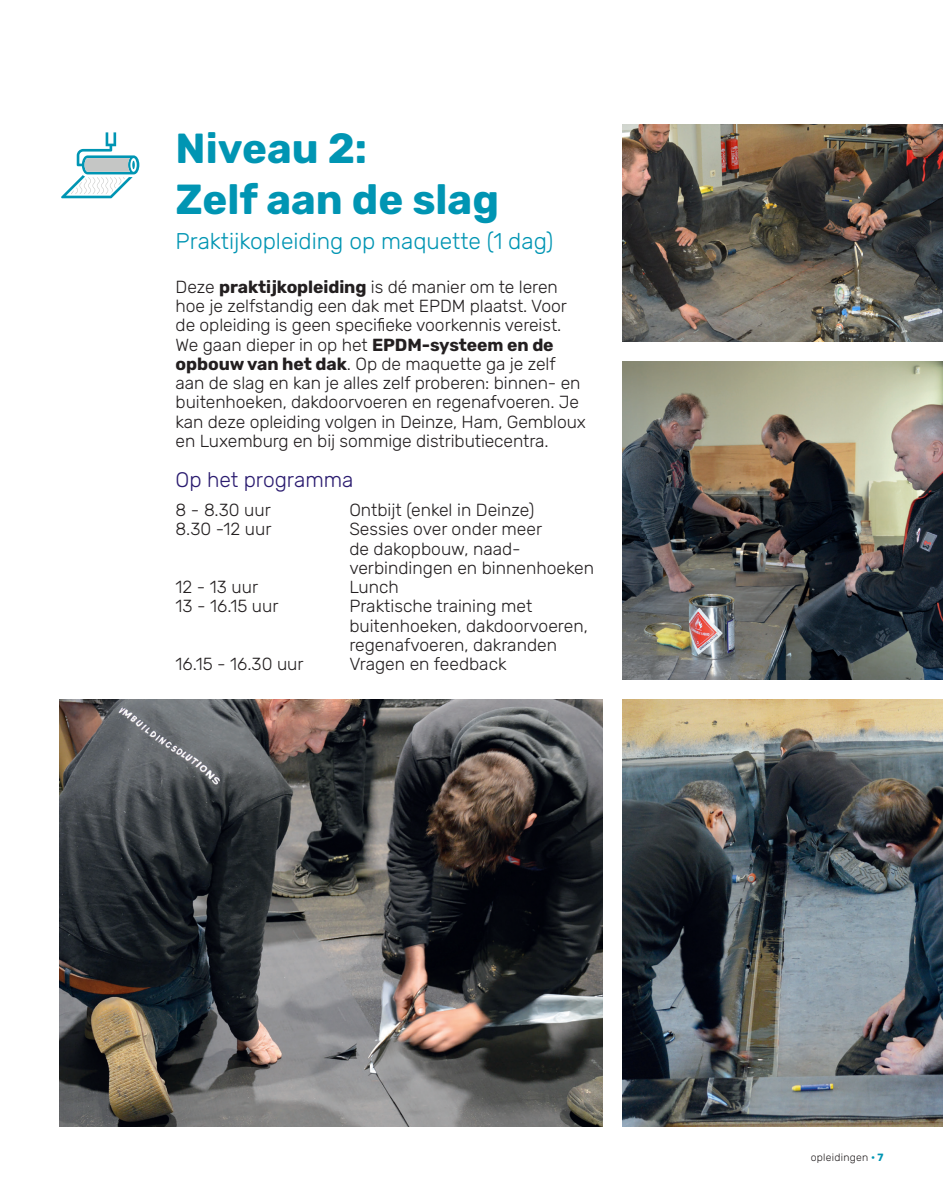
<style>
.page{position:relative;width:943px;height:1191px;background:#fff}
.page>*{position:absolute;margin:0;border:0;box-sizing:border-box;transform-origin:0 0}
.t1{font:700 42px/50.4px "Rubik";color:#0095b3}
.t2{font:300 22.75px "Rubik";color:#0095b3}
.t3{font:300 21px "Rubik";letter-spacing:-.005em;color:#2a1b6f}
.t4{font:300 17.5px/19.2px "Rubik";letter-spacing:-.005em;color:#231f20}
.t5{font:300 10.5px "Rubik";letter-spacing:.025em;color:#231f20}
.s1{font-weight:700}
.s2{font-weight:700;color:#0095b3}
</style>
<div class="page">
<img style="left:622px;top:124px;width:321px;height:217px">
<img style="left:60px;top:699px;width:542px;height:427px">
<img style="left:622px;top:361px;width:321px;height:318px">
<img style="left:622px;top:699px;width:321px;height:427px">
<svg style="left:61px;top:132px;width:78px;height:66px"></svg>
<h1 class="t1" style="left:176px;top:125px;width:325px">Niveau 2:<br>Zelf aan de slag</h1>
<h2 class="t2" style="left:176px;top:228px;width:379px">Praktijkopleiding op maquette (1 dag)</h2>
<p class="t4" style="left:176px;top:278px;width:412px">Deze <span class="s1">praktijkopleiding</span> is dé manier om te leren hoe je zelfstandig een dak met EPDM plaatst. Voor de opleiding is geen specifieke voorkennis vereist.<br>We gaan dieper in op het <span class="s1">EPDM-systeem en de opbouw van het dak</span>. Op de maquette ga je zelf aan de slag en kan je alles zelf proberen: binnen- en buitenhoeken, dakdoorvoeren en regenafvoeren. Je kan deze opleiding volgen in Deinze, Ham, Gembloux en Luxemburg en bij sommige distributiecentra.</p>
<p class="t3" style="left:176px;top:468px;width:179px">Op het programma</p>
<p class="t4" style="left:176px;top:501px;width:97px">8 - 8.30 uur</p>
<p class="t4" style="left:349px;top:501px;width:186px">Ontbijt (enkel in Deinze)</p>
<p class="t4" style="left:176px;top:520px;width:97px">8.30 -12 uur</p>
<p class="t4" style="left:349px;top:520px;width:246px">Sessies over onder meer<br>de dakopbouw, naad&shy;verbindingen en binnenhoeken</p>
<p class="t4" style="left:176px;top:578px;width:84px">12 - 13 uur</p>
<p class="t4" style="left:349px;top:578px;width:51px">Lunch</p>
<p class="t4" style="left:176px;top:597px;width:104px">13 - 16.15 uur</p>
<p class="t4" style="left:349px;top:597px;width:240px">Praktische training met buitenhoeken, dakdoorvoeren, regenafvoeren, dakranden</p>
<p class="t4" style="left:176px;top:655px;width:129px">16.15 - 16.30 uur</p>
<p class="t4" style="left:349px;top:655px;width:159px">Vragen en feedback</p>
<p class="t5" style="left:810px;top:1151px;width:74px">opleidingen <span class="s2">• 7</span></p>
</div>
